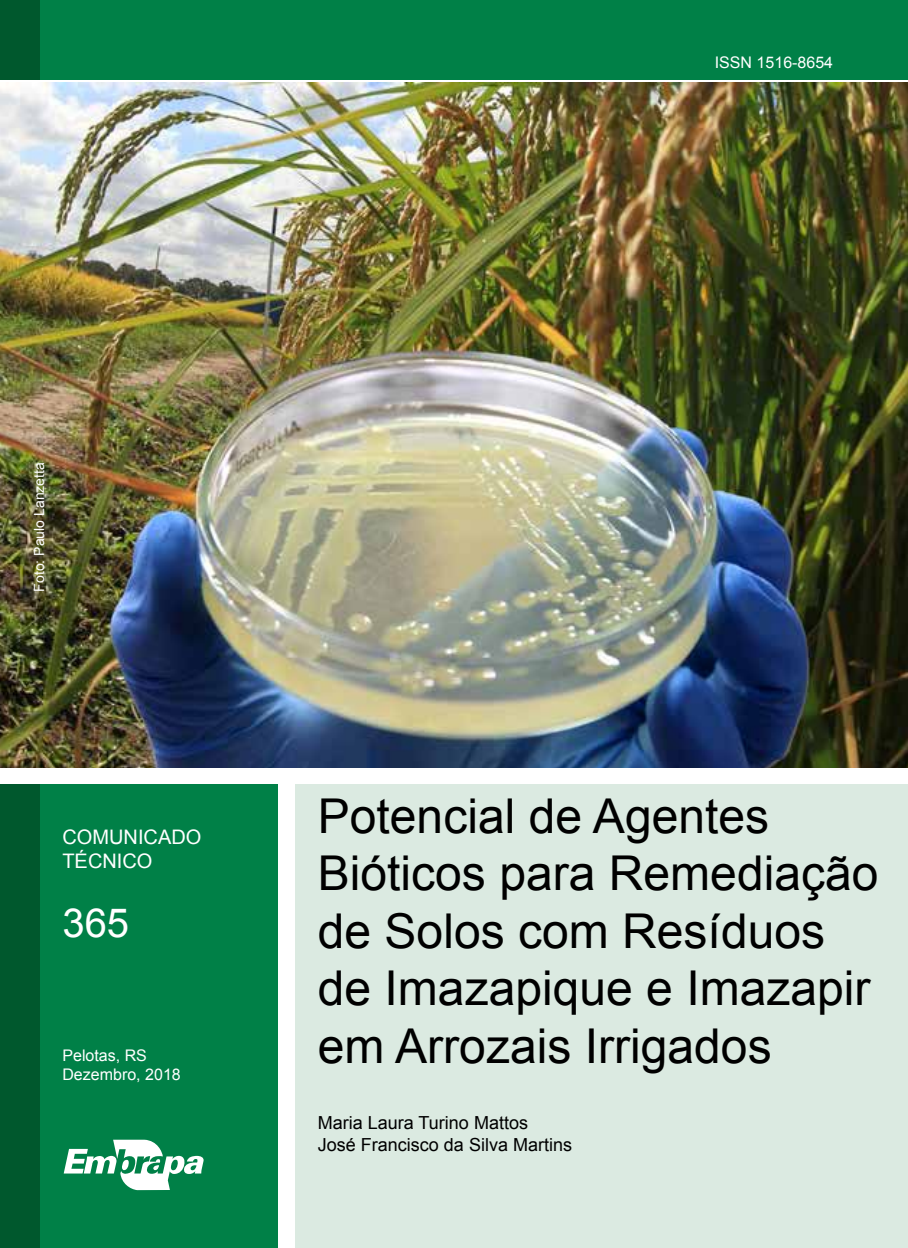
<style>
.page{position:relative;width:908px;height:1248px;background:#fff}
.page>*{position:absolute;margin:0;border:0;box-sizing:border-box;transform-origin:0 0}
.t1{font:48px/57.6px "Arial";color:#000}
.t2{font:40px "Arial";color:#fff}
.t3{font:20px/24px "Arial";color:#fff}
.t4{font:18px/21.6px "Arial";color:#000}
.t5{font:16px/19.2px "Arial";color:#fff}
.t6{font:14px "Arial";color:#fff}
</style>
<div class="page">
<img style="left:0;top:82px;width:907px;height:685px">
<div style="left:0;top:784px;width:277px;height:463px;background:#008047"></div>
<div style="left:295px;top:784px;width:612px;height:463px;background:#dbeae1"></div>
<div style="left:0;top:784px;width:40px;height:463px;background:#00582d"></div>
<div style="left:0;top:0;width:907px;height:79px;background:#008047"></div>
<svg style="left:64px;top:1139px;width:140px;height:50px"></svg>
<div style="left:0;top:0;width:40px;height:79px;background:#00582d"></div>
<p class="t5" style="left:714px;top:53px;width:120px">ISSN 1516-8654</p>
<p class="t6" style="left:30px;top:591px;width:131px;rotate:-90deg">Foto: Paulo Lanzetta</p>
<p class="t3" style="left:62px;top:825px;width:140px">COMUNICADO<br>TÉCNICO</p>
<p class="t2" style="left:62px;top:896px;width:68px">365</p>
<p class="t5" style="left:62px;top:1045px;width:120px">Pelotas, RS<br>Dezembro, 2018</p>
<p class="t1" style="left:317px;top:787px;width:562px">Potencial de Agentes<br>Bióticos para Remediação de Solos com Resíduos de Imazapique e Imazapir em Arrozais Irrigados</p>
<p class="t4" style="left:317px;top:1112px;width:256px">Maria Laura Turino Mattos<br>José Francisco da Silva Martins</p>
</div>
